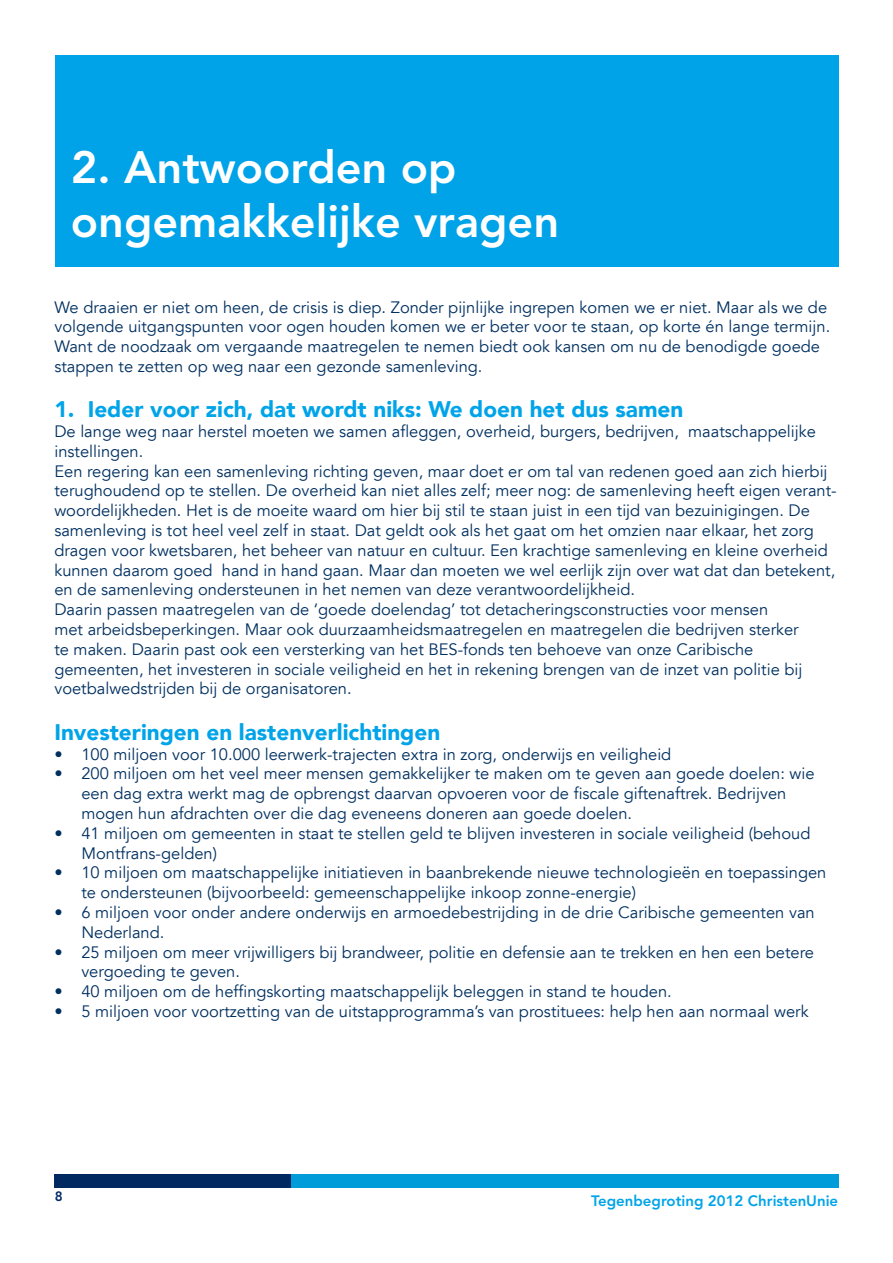
<style>
.page{position:relative;width:893px;height:1263px;background:#fff}
.page>*{position:absolute;margin:0;border:0;box-sizing:border-box;transform-origin:0 0}
.t1{font:800 45px/54px "Avenir LT Std";color:#fff}
.t2{font:900 22.5px "Avenir LT";color:#00a4e8}
.t3{font:16.5px/19.8px "Avenir LT";color:#003060}
.t4{font:800 15px "Avenir LT Std";color:#00a4e8}
.t5{font:800 13.5px "Avenir LT Std";color:#002962}
</style>
<div class="page">
<div style="left:55px;top:55px;width:783px;height:211px;background:#00a2e8"></div>
<div style="left:55px;top:1174px;width:236px;height:13px;background:#002962"></div>
<div style="left:291px;top:1174px;width:548px;height:13px;background:#009bd9"></div>
<h1 class="t1" style="left:71px;top:140px;width:490px">2. Antwoorden op ongemakkelijke vragen</h1>
<p class="t3" style="left:54px;top:297px;width:777px">We draaien er niet om heen, de crisis is diep. Zonder pijnlijke ingrepen komen we er niet. Maar als we de volgende uitgangspunten voor ogen houden komen we er beter voor te staan, op korte én lange termijn.<br>Want de noodzaak om vergaande maatregelen te nemen biedt ook kansen om nu de benodigde goede stappen te zetten op weg naar een gezonde samenleving.</p>
<h2 class="t2" style="left:54px;top:396px;width:630px">1. Ieder voor zich, dat wordt niks: We doen het dus samen</h2>
<p class="t3" style="left:54px;top:422px;width:784px">De lange weg naar herstel moeten we samen afleggen, overheid, burgers, bedrijven, maatschappelijke instellingen.<br>Een regering kan een samenleving richting geven, maar doet er om tal van redenen goed aan zich hierbij terughoudend op te stellen. De overheid kan niet alles zelf; meer nog: de samenleving heeft eigen verant&shy;woordelijkheden. Het is de moeite waard om hier bij stil te staan juist in een tijd van bezuinigingen. De samenleving is tot heel veel zelf in staat. Dat geldt ook als het gaat om het omzien naar elkaar, het zorg dragen voor kwetsbaren, het beheer van natuur en cultuur. Een krachtige samenleving en kleine overheid kunnen daarom goed hand in hand gaan. Maar dan moeten we wel eerlijk zijn over wat dat dan betekent, en de samenleving ondersteunen in het nemen van deze verantwoordelijkheid.<br>Daarin passen maatregelen van de ‘goede doelendag’ tot detacheringsconstructies voor mensen<br>met arbeidsbeperkingen. Maar ook duurzaamheidsmaatregelen en maatregelen die bedrijven sterker<br>te maken. Daarin past ook een versterking van het BES-fonds ten behoeve van onze Caribische gemeenten, het investeren in sociale veiligheid en het in rekening brengen van de inzet van politie bij voetbalwedstrijden bij de organisatoren.</p>
<h2 class="t2" style="left:54px;top:718px;width:387px">Investeringen en lastenverlichtingen</h2>
<p class="t3" style="left:54px;top:744px;width:618px">• 100 miljoen voor 10.000 leerwerk-trajecten extra in zorg, onderwijs en veiligheid</p>
<p class="t3" style="left:81px;top:764px;width:735px;text-indent:-27px">• 200 miljoen om het veel meer mensen gemakkelijker te maken om te geven aan goede doelen: wie een dag extra werkt mag de opbrengst daarvan opvoeren voor de fiscale giftenaftrek. Bedrijven mogen hun afdrachten over die dag eveneens doneren aan goede doelen.</p>
<p class="t3" style="left:81px;top:824px;width:731px;text-indent:-27px">• 41 miljoen om gemeenten in staat te stellen geld te blijven investeren in sociale veiligheid (behoud<br>Montfrans-gelden)</p>
<p class="t3" style="left:81px;top:863px;width:747px;text-indent:-27px">• 10 miljoen om maatschappelijke initiatieven in baanbrekende nieuwe technologieën en toepassingen te ondersteunen (bijvoorbeeld: gemeenschappelijke inkoop zonne-energie)</p>
<p class="t3" style="left:81px;top:903px;width:735px;text-indent:-27px">• 6 miljoen voor onder andere onderwijs en armoedebestrijding in de drie Caribische gemeenten van<br>Nederland.</p>
<p class="t3" style="left:81px;top:942px;width:734px;text-indent:-27px">• 25 miljoen om meer vrijwilligers bij brandweer, politie en defensie aan te trekken en hen een betere vergoeding te geven.</p>
<p class="t3" style="left:54px;top:982px;width:619px">• 40 miljoen om de heffingskorting maatschappelijk beleggen in stand te houden.</p>
<p class="t3" style="left:54px;top:1002px;width:756px">• 5 miljoen voor voortzetting van de uitstapprogramma’s van prostituees: help hen aan normaal werk</p>
<p class="t5" style="left:55px;top:1188px;width:9px">8</p>
<p class="t4" style="left:591px;top:1192px;width:248px">Tegenbegroting 2012 ChristenUnie</p>
</div>
